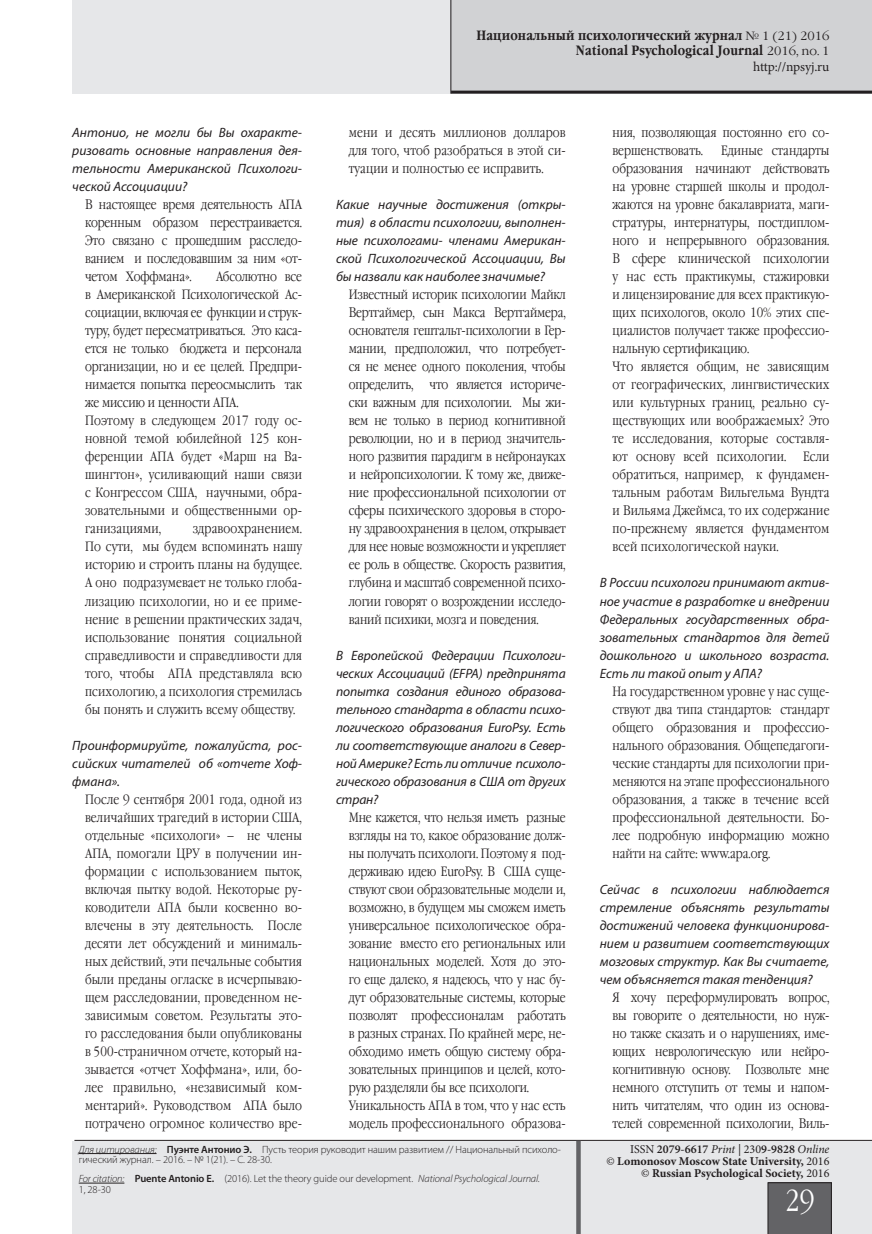
<style>
.page{position:relative;width:872px;height:1234px;background:#fff}
.page>*{position:absolute;margin:0;border:0;box-sizing:border-box;transform-origin:0 0}
.Page_num{font:30px "Garamond Narrow C";color:#fff}
.Interview___A{font:13.5px/18px "Garamond Narrow C";color:#231f20;text-align:justify}
.Interview___Q{font:italic 13.5px/18px "Myriad Pro";color:#231f20;text-align:justify}
.t1{font:700 13.5px "Garamond Narrow C";letter-spacing:.01em;color:#231f20}
.t2{font:13.5px "Minion Pro";letter-spacing:-.015em;color:#231f20}
.t3{font:700 12px "Minion Pro";color:#231f20}
.t4{font:600 12px "Minion Pro";color:#231f20}
.Col_title___REFER{font:300 10.5px/10.5px "Myriad Pro";letter-spacing:-.01em;color:#231f20}
.s1{font-family:"Garamond C";font-weight:400;font-size:12px}
.s2{font-style:italic}
.s3{font-weight:600}
.s4{font-weight:400}
.s5{font-weight:400;font-style:italic}
</style>
<div class="page">
<div style="left:72px;top:1140px;width:800px;height:93px;background:#e6e7e9"></div>
<hr style="left:74px;top:1139px;width:798px;height:1px;background:#231f20">
<div style="left:767px;top:1182px;width:64px;height:51px;background:#636366"></div>
<div style="left:576px;top:1140px;width:5px;height:93px;background:#636366"></div>
<div style="left:72px;top:0;width:800px;height:94px;background:#e6e7e9"></div>
<div style="left:451px;top:0;width:421px;height:94px;background:#d1d2d4"></div>
<hr style="left:451px;top:91px;width:421px;height:3px;background:#231f20">
<hr style="left:450px;top:0;width:1px;height:94px;background:#231f20">
<hr style="left:79px;top:1152px;width:78px;height:1px;background:#231f20">
<hr style="left:79px;top:1182px;width:45px;height:1px;background:#231f20">
<p class="Interview___Q" style="left:72px;top:123px;width:231px">Антонио, не могли бы Вы охаракте&shy;ризовать основные направления дея&shy;тельности Американской Психологи&shy;ческой Ассоциации?</p>
<p class="Interview___A" style="left:85px;top:196px;width:218px">В настоящее время деятельность АПА коренным образом перестраивается.<br>Это связано с прошедшим расследо&shy;ванием и последовавшим за ним «от&shy;четом Хоффмана».</p>
<p class="Interview___A" style="left:85px;top:268px;width:218px;text-indent:131px">Абсолютно все в Американской Психологической Ас&shy;социации, включая ее функции и струк&shy;туру, будет пересматриваться. Это каса&shy;ется не только бюджета и персонала организации, но и ее целей. Предпри&shy;нимается попытка переосмыслить так же миссию и ценности АПА.</p>
<p class="Interview___A" style="left:85px;top:412px;width:218px">Поэтому в следующем 2017 году ос&shy;новной темой юбилейной 125 кон&shy;ференции АПА будет «Марш на Ва&shy;шингтон», усиливающий наши связи с Конгрессом США, научными, обра&shy;зовательными и общественными ор&shy;ганизациями,</p>
<p class="Interview___A" style="left:85px;top:520px;width:218px;text-indent:108px">здравоохранением.<br>По сути, мы будем вспоминать нашу историю и строить планы на будущее.<br>А оно подразумевает не только глоба&shy;лизацию психологии, но и ее приме&shy;нение в решении практических задач, использование понятия социальной справедливости и справедливости для того, чтобы АПА представляла всю психологию, а психология стремилась бы понять и служить всему обществу.</p>
<p class="Interview___Q" style="left:72px;top:735px;width:231px">Проинформируйте, пожалуйста, рос&shy;сийских читателей об «отчете Хоф&shy;фмана».</p>
<p class="Interview___A" style="left:85px;top:790px;width:218px">После 9 сентября 2001 года, одной из величайших трагедий в истории США, отдельные «психологи» – не члены АПА, помогали ЦРУ в получении ин&shy;формации с использованием пыток, включая пытку водой. Некоторые ру&shy;ководители АПА были косвенно во&shy;влечены в эту деятельность. После десяти лет обсуждений и минималь&shy;ных действий, эти печальные события были преданы огласке в исчерпываю&shy;щем расследовании, проведенном не&shy;зависимым советом. Результаты это&shy;го расследования были опубликованы в 500-страничном отчете, который на&shy;зывается «отчет Хоффмана», или, бо&shy;лее правильно, «независимый ком&shy;ментарий». Руководством АПА было потрачено огромное количество вре-</p>
<p class="t1" style="left:476px;top:27px;width:354px">Национальный психологический журнал <span class="s1">№ 1 (21) 2016</span></p>
<p class="t1" style="left:576px;top:42px;width:255px">National Psychological Journal <span class="s1">2016, no. 1</span></p>
<p class="t2" style="left:753px;top:57px;width:78px">http://npsyj.ru</p>
<p class="Interview___A" style="left:349px;top:124px;width:218px">мени и десять миллионов долларов для того, чтоб разобраться в этой си&shy;туации и полностью ее исправить.</p>
<p class="Interview___Q" style="left:336px;top:195px;width:231px">Какие научные достижения (откры&shy;тия) в области психологии, выполнен&shy;ные психологами- членами Американ&shy;ской Психологической Ассоциации, Вы бы назвали как наиболее значимые?</p>
<p class="Interview___A" style="left:349px;top:286px;width:218px">Известный историк психологии Майкл Вертгаймер, сын Макса Вертгаймера, основателя гештальт-психологии в Гер&shy;мании, предположил, что потребует&shy;ся не менее одного поколения, чтобы определить, что является историче&shy;ски важным для психологии. Мы жи&shy;вем не только в период когнитивной революции, но и в период значитель&shy;ного развития парадигм в нейронауках и нейропсихологии. К тому же, движе&shy;ние профессиональной психологии от сферы психического здоровья в сторо&shy;ну здравоохранения в целом, открывает для нее новые возможности и укрепляет ее роль в обществе. Скорость развития, глубина и масштаб современной психо&shy;логии говорят о возрождении исследо&shy;ваний психики, мозга и поведения.</p>
<p class="Interview___Q" style="left:336px;top:645px;width:231px">В Европейской Федерации Психологи&shy;ческих Ассоциаций (EFPA) предпринята попытка создания единого образова&shy;тельного стандарта в области психо&shy;логического образования EuroPsy. Есть ли соответствующие аналоги в Север&shy;ной Америке? Есть ли отличие психоло&shy;гического образования в США от других стран?</p>
<p class="Interview___A" style="left:349px;top:808px;width:218px">Мне кажется, что нельзя иметь разные взгляды на то, какое образование долж&shy;ны получать психологи. Поэтому я под&shy;держиваю идею EuroPsy. В США суще&shy;ствуют свои образовательные модели и, возможно, в будущем мы сможем иметь универсальное психологическое обра&shy;зование вместо его региональных или национальных моделей. Хотя до это&shy;го еще далеко, я надеюсь, что у нас бу&shy;дут образовательные системы, которые позволят профессионалам работать в разных странах. По крайней мере, не&shy;обходимо иметь общую систему обра&shy;зовательных принципов и целей, кото&shy;рую разделяли бы все психологи.</p>
<p class="Interview___A" style="left:349px;top:1096px;width:218px">Уникальность АПА в том, что у нас есть модель профессионального образова-</p>
<p class="Interview___A" style="left:612px;top:124px;width:218px">ния, позволяющая постоянно его со&shy;вершенствовать.</p>
<p class="Interview___A" style="left:612px;top:142px;width:218px;text-indent:109px">Единые стандарты образования начинают действовать на уровне старшей школы и продол&shy;жаются на уровне бакалавриата, маги&shy;стратуры, интернатуры, постдиплом&shy;ного и непрерывного образования.<br>В сфере клинической психологии у нас есть практикумы, стажировки и лицензирование для всех практикую&shy;щих психологов, около 10% этих спе&shy;циалистов получает также профессио&shy;нальную сертификацию.</p>
<p class="Interview___A" style="left:612px;top:358px;width:218px">Что является общим, не зависящим от географических, лингвистических или культурных границ, реально су&shy;ществующих или воображаемых? Это те исследования, которые составля&shy;ют основу всей психологии. Если обратиться, например, к фундамен&shy;тальным работам Вильгельма Вундта и Вильяма Джеймса, то их содержание по-прежнему является фундаментом всей психологической науки.</p>
<p class="Interview___Q" style="left:600px;top:573px;width:231px">В России психологи принимают актив&shy;ное участие в разработке и внедрении Федеральных государственных обра&shy;зовательных стандартов для детей дошкольного и школьного возраста.<br>Есть ли такой опыт у АПА?</p>
<p class="Interview___A" style="left:612px;top:682px;width:218px">На государственном уровне у нас суще&shy;ствуют два типа стандартов: стандарт общего образования и профессио&shy;нального образования. Общепедагоги&shy;ческие стандарты для психологии при&shy;меняются на этапе профессионального образования, а также в течение всей профессиональной деятельности. Бо&shy;лее подробную информацию можно найти на сайте: www.apa.org.</p>
<p class="Interview___Q" style="left:600px;top:879px;width:231px">Сейчас в психологии наблюдается стремление объяснять результаты достижений человека функционирова&shy;нием и развитием соответствующих мозговых структур. Как Вы считаете, чем объясняется такая тенденция?</p>
<p class="Interview___A" style="left:612px;top:988px;width:218px">Я хочу переформулировать вопрос, вы говорите о деятельности, но нуж&shy;но также сказать и о нарушениях, име&shy;ющих неврологическую или нейро&shy;когнитивную основу. Позвольте мне немного отступить от темы и напом&shy;нить читателям, что один из основа&shy;телей современной психологии, Виль-</p>
<p class="Col_title___REFER" style="left:79px;top:1143px;width:484px"><span class="s2">Для цитирования:</span> <span class="s3">Пуэнте Антонио Э.</span> Пусть теория руководит нашим развитием // Национальный психоло&shy;гический журнал. – 2016. – № 1(21). – С. 28-30.</p>
<p class="Col_title___REFER" style="left:79px;top:1172px;width:463px"><span class="s2">For citation:</span> <span class="s3">Puente Antonio E.</span> (2016). Let the theory guide our development. <span class="s2">National Psychological Journal.<br></span>1, 28-30</p>
<p class="t4" style="left:630px;top:1140px;width:201px"><span class="s4">ISSN</span> 2079-6617 <span class="s5">Print</span> <span class="s4">| 230</span>9-9828 <span class="s5">Online</span></p>
<p class="t3" style="left:606px;top:1152px;width:225px"><span class="s5">©</span> Lomonosov Moscow State University, <span class="s4">2016</span></p>
<p class="t3" style="left:641px;top:1164px;width:190px"><span class="s4">©</span> Russian Psychological Society, <span class="s4">2016</span></p>
<p class="Page_num" style="left:785px;top:1183px;width:31px">29</p>
</div>
